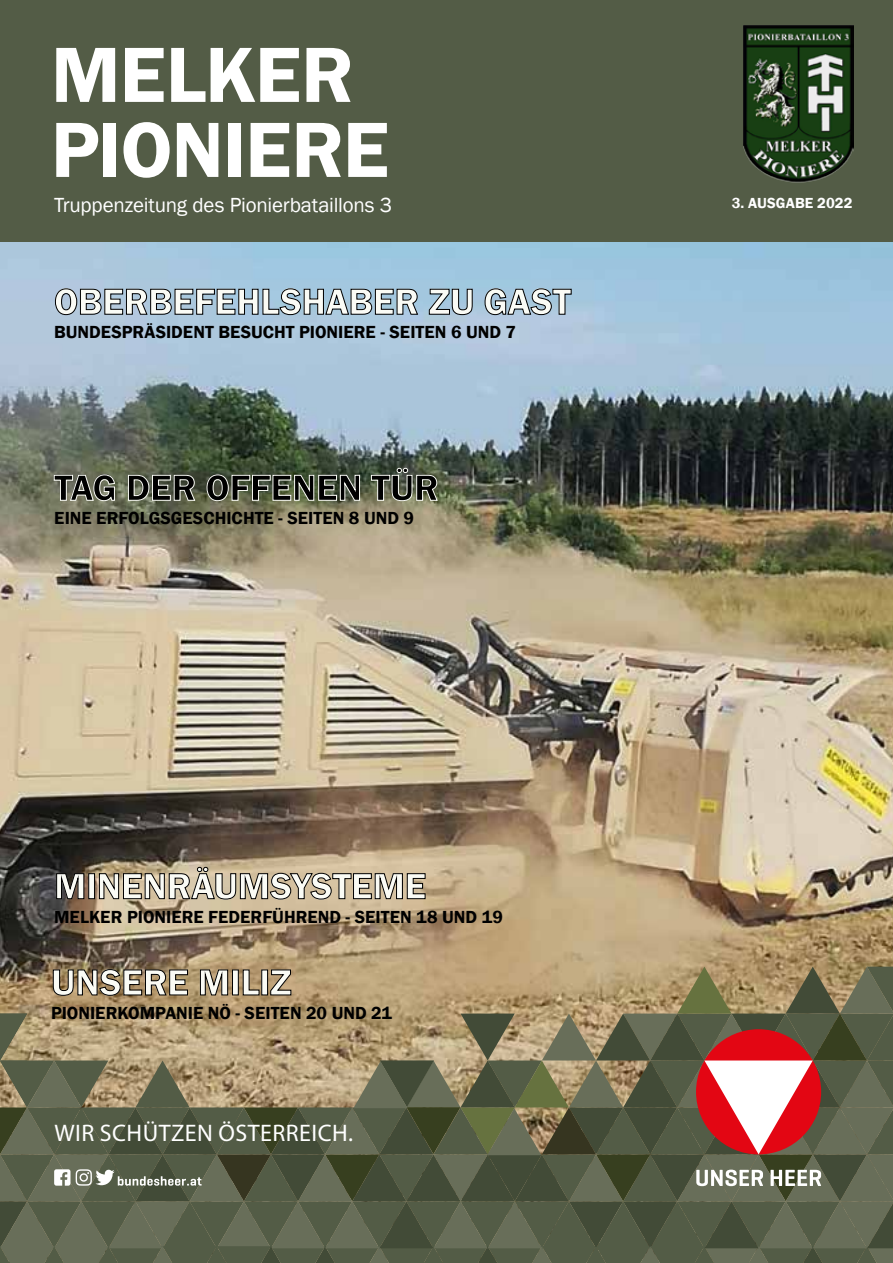
<style>
.page{position:relative;width:893px;height:1263px;background:#fff}
.page>*{position:absolute;margin:0;border:0;box-sizing:border-box;transform-origin:0 0}
.t1{font:600 81px/75px "Franklin Gothic";letter-spacing:-.01em;color:#fff}
.t2{font:600 37.5px "Franklin Gothic";color:#fafbf5}
.t3{font:600 37.5px "Franklin Gothic";letter-spacing:-.005em;color:#000}
.t4{font:24px "Myriad Pro";letter-spacing:.02em;color:#fff}
.t5{font:21px "Franklin Gothic";letter-spacing:-.01em;color:#fff}
.t6{font:600 18px "Franklin Gothic";color:#000}
.t7{font:600 15px "Franklin Gothic";letter-spacing:.005em;color:#fff}
</style>
<div class="page">
<img style="left:0;top:241px;width:893px;height:725px">
<div style="left:0;top:0;width:893px;height:241px;background:#535c46"></div>
<img style="left:743px;top:25px;width:110px;height:158px">
<svg style="left:56px;top:873px;width:28px;height:26px"></svg>
<div style="left:88px;top:873px;width:7px;height:26px;border:1px solid #000"></div>
<svg style="left:99px;top:867px;width:327px;height:33px;background:#ad9d83"></svg>
<svg style="left:55px;top:288px;width:363px;height:27px;background:#869eaf"></svg>
<svg style="left:429px;top:289px;width:44px;height:26px"></svg>
<svg style="left:484px;top:288px;width:88px;height:27px;background:#869fb2"></svg>
<svg style="left:54px;top:474px;width:61px;height:27px;background:#8b8e7d"></svg>
<svg style="left:128px;top:475px;width:67px;height:26px;background:#787d6c"></svg>
<svg style="left:206px;top:474px;width:154px;height:27px;background:#6c7660"></svg>
<svg style="left:371px;top:468px;width:67px;height:33px;background:#717863"></svg>
<svg style="left:0;top:966px;width:893px;height:297px;background:#787056"></svg>
<h1 class="t1" style="left:51px;top:38px;width:340px">MELKER<br>PIONIERE</h1>
<p class="t5" style="left:54px;top:192px;width:340px">Truppenzeitung des Pionierbataillons 3</p>
<p class="t7" style="left:732px;top:194px;width:122px">3. AUSGABE 2022</p>
<h2 class="t2" style="left:54px;top:279px;width:24px">OBE</h2>
<h2 class="t2" style="left:124px;top:279px;width:449px">RBEFEHLSHABER ZU GAST</h2>
<p class="t6" style="left:54px;top:321px;width:255px">BUNDESPRÄSI DENT BESUCHT PIONIE</p>
<p class="t6" style="left:354px;top:321px;width:164px">RE - SEITEN 6 UND 7</p>
<h2 class="t3" style="left:54px;top:465px;width:239px">TAG DER OFFENEN</h2>
<h2 class="t3" style="left:371px;top:465px;width:69px">TÜR</h2>
<p class="t6" style="left:54px;top:507px;width:10px">EINE</p>
<p class="t6" style="left:96px;top:507px;width:65px">ERFOLGSGES</p>
<p class="t6" style="left:203px;top:507px;width:212px">CHICHTE - SEITEN 8 UND 9</p>
<h2 class="t2" style="left:54px;top:863px;width:23px">MINEN</h2>
<h2 class="t2" style="left:167px;top:863px;width:210px">RÄUMSYSTEME</h2>
<p class="t6" style="left:54px;top:905px;width:83px">MELKER PIONIE</p>
<p class="t6" style="left:182px;top:905px;width:323px">RE FEDERFÜHREND - SEITEN 18 UND 19</p>
<h2 class="t2" style="left:51px;top:959px;width:242px">UNSERE MILIZ</h2>
<p class="t6" style="left:51px;top:1002px;width:10px">PIONIE</p>
<p class="t6" style="left:106px;top:1002px;width:25px">RKOMP</p>
<p class="t6" style="left:165px;top:1002px;width:21px">ANIE</p>
<p class="t6" style="left:208px;top:1002px;width:186px">NÖ - SEITEN 20 UND 21</p>
<h3 class="t4" style="left:54px;top:1118px;width:300px">WIR SCHÜTZEN ÖSTERREICH.</h3>
</div>
